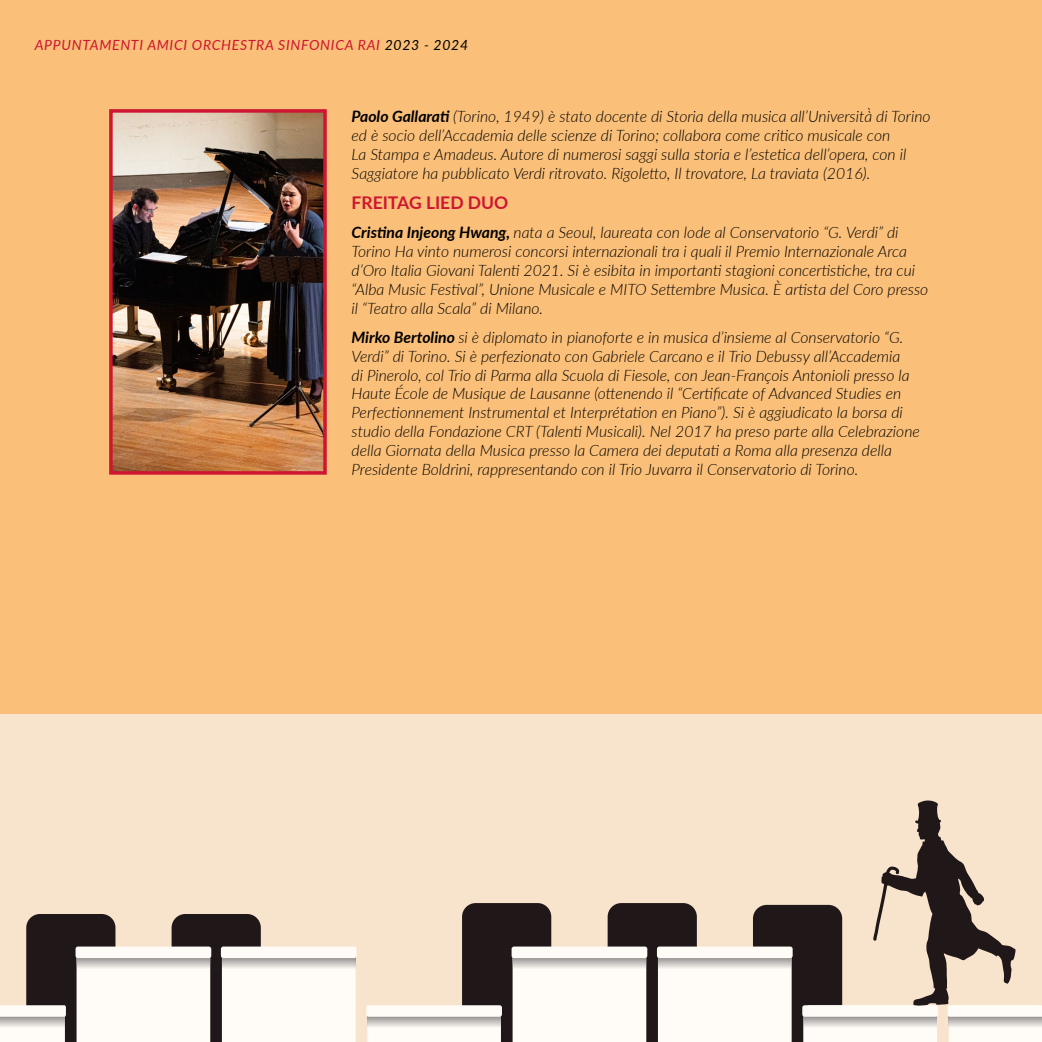
<style>
.page{position:relative;width:1042px;height:1042px;background:#fff}
.page>*{position:absolute;margin:0;border:0;box-sizing:border-box;transform-origin:0 0}
.t1{font:700 17.5px "Lato";color:#ce1531}
.t2{font:italic 300 15.75px/18.9px "Lato";color:#000}
.t3{font:italic 14px "Lato";letter-spacing:.05em;color:#ce1531}
.s1{color:#000}
.s2{font-weight:700}
</style>
<div class="page">
<div style="left:0;top:0;width:1042px;height:714px;background:#fabf78"></div>
<div style="left:0;top:714px;width:1042px;height:328px;background:#f8e3cd"></div>
<svg style="left:0;top:914px;width:356px;height:128px"></svg>
<svg style="left:222px;top:958px;width:134px;height:10px"></svg>
<div style="left:221px;top:946px;width:136px;height:12px;background:#fffcf7;border-radius:2px"></div>
<img style="left:114px;top:114px;width:208px;height:356px">
<div style="left:109px;top:109px;width:218px;height:366px;border:4px solid #ce1531"></div>
<svg style="left:367px;top:800px;width:675px;height:242px"></svg>
<p class="t3" style="left:35px;top:35px;width:435px">APPUNTAMENTI AMICI ORCHESTRA SINFONICA RAI <span class="s1">2023 - 2024</span></p>
<p class="t2" style="left:351px;top:106px;width:580px"><span class="s2">Paolo Gallarati</span> (Torino, 1949) è stato docente di Storia della musica all’Università̀ di Torino ed è socio dell’Accademia delle scienze di Torino; collabora come critico musicale con<br>La Stampa e Amadeus. Autore di numerosi saggi sulla storia e l’estetica dell’opera, con il Saggiatore ha pubblicato Verdi ritrovato. Rigoletto, Il trovatore, La traviata (2016).</p>
<p class="t1" style="left:351px;top:190px;width:158px">FREITAG LIED DUO</p>
<p class="t2" style="left:351px;top:223px;width:578px"><span class="s2">Cristina Injeong Hwang,</span> nata a Seoul, laureata con lode al Conservatorio “G. Verdi” di Torino Ha vinto numerosi concorsi internazionali tra i quali il Premio Internazionale Arca d’Oro Italia Giovani Talenti 2021. Si è esibita in importanti stagioni concertistiche, tra cui “Alba Music Festival”, Unione Musicale e MITO Settembre Musica. È artista del Coro presso il “Teatro alla Scala” di Milano.</p>
<p class="t2" style="left:351px;top:327px;width:570px"><span class="s2">Mirko Bertolino</span> si è diplomato in pianoforte e in musica d’insieme al Conservatorio “G.<br>Verdi” di Torino. Si è perfezionato con Gabriele Carcano e il Trio Debussy all’Accademia<br>di Pinerolo, col Trio di Parma alla Scuola di Fiesole, con Jean-François Antonioli presso la Haute École de Musique de Lausanne (ottenendo il “Certificate of Advanced Studies en Perfectionnement Instrumental et Interprétation en Piano”). Si è aggiudicato la borsa di studio della Fondazione CRT (Talenti Musicali). Nel 2017 ha preso parte alla Celebrazione della Giornata della Musica presso la Camera dei deputati a Roma alla presenza della Presidente Boldrini, rappresentando con il Trio Juvarra il Conservatorio di Torino.</p>
</div>
